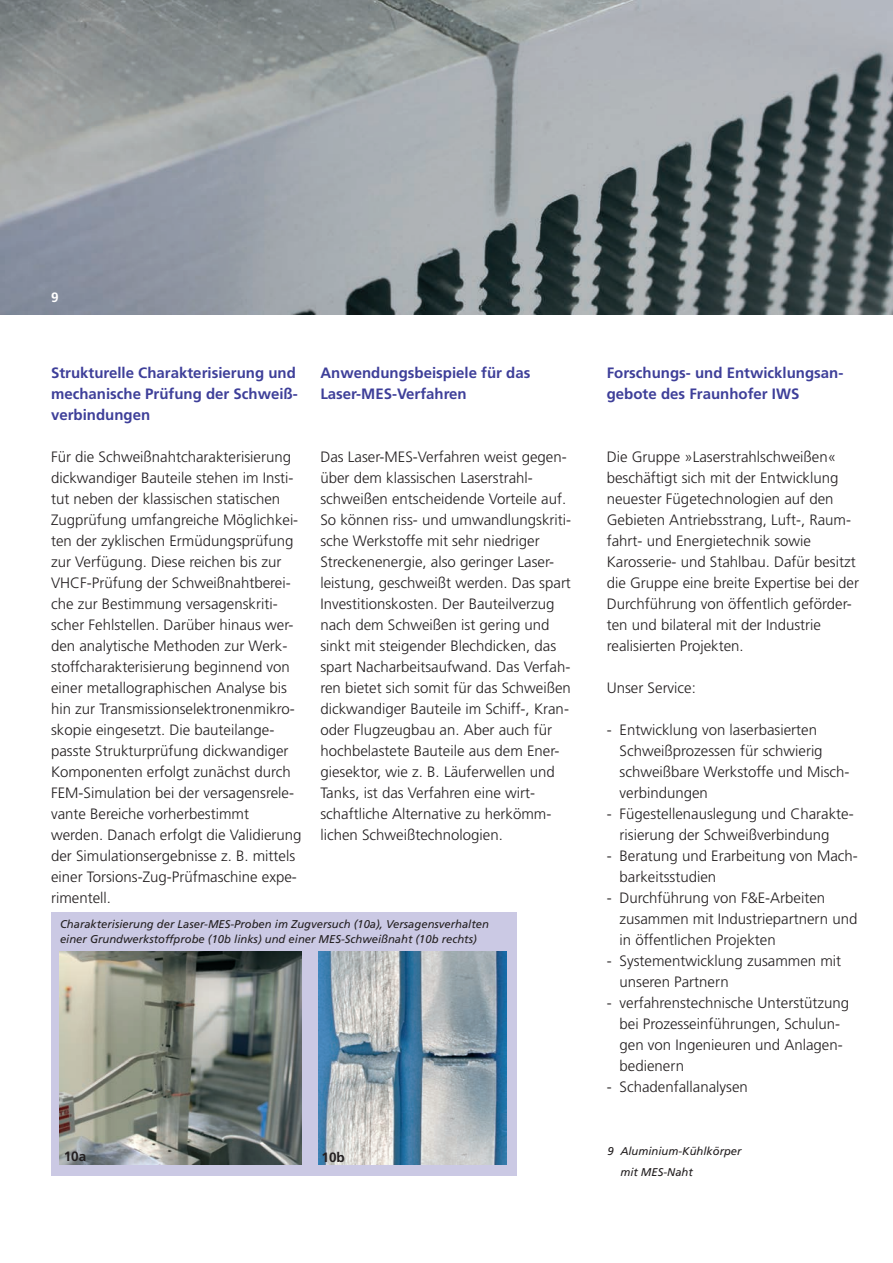
<style>
.page{position:relative;width:893px;height:1263px;background:#fff}
.page>*{position:absolute;margin:0;border:0;box-sizing:border-box;transform-origin:0 0}
.t1{font:300 15px/21px "Frutiger LT Com";color:#231f20}
.t2{font:700 15px/21px "Frutiger LT Com";color:#3e3f99}
.t3{font:700 13.5px "Frutiger LT Com";color:#231f20}
.t4{font:700 13.5px "Frutiger LT Com";color:#fff}
.t5{font:italic 11.25px/21px "Frutiger LT Com";color:#231f20}
</style>
<div class="page">
<img style="left:0;top:0;width:893px;height:314px">
<div style="left:51px;top:913px;width:465px;height:263px;background:#cbc9e4"></div>
<img style="left:60px;top:952px;width:242px;height:212px">
<img style="left:319px;top:952px;width:187px;height:212px">
<p class="t4" style="left:51px;top:289px;width:9px">9</p>
<p class="t2" style="left:51px;top:363px;width:248px">Strukturelle Charakterisierung und mechanische Prüfung der Schweiß&shy;verbindungen</p>
<p class="t1" style="left:51px;top:447px;width:252px">Für die Schweißnahtcharakterisierung dickwandiger Bauteile stehen im Insti&shy;tut neben der klassischen statischen Zugprüfung umfangreiche Möglichkei&shy;ten der zyklischen Ermüdungsprüfung zur Verfügung. Diese reichen bis zur VHCF-Prüfung der Schweißnahtberei&shy;che zur Bestimmung versagenskriti&shy;scher Fehlstellen. Darüber hinaus wer&shy;den analytische Methoden zur Werk&shy;stoffcharakterisierung beginnend von einer metallographischen Analyse bis hin zur Transmissionselektronenmikro&shy;skopie eingesetzt. Die bauteilange&shy;passte Strukturprüfung dickwandiger Komponenten erfolgt zunächst durch FEM-Simulation bei der versagensrele&shy;vante Bereiche vorherbestimmt werden. Danach erfolgt die Validierung der Simulationsergebnisse z. B. mittels einer Torsions-Zug-Prüfmaschine expe&shy;rimentell.</p>
<p class="t2" style="left:320px;top:363px;width:212px">Anwendungsbeispiele für das<br>Laser-MES-Verfahren</p>
<p class="t1" style="left:320px;top:447px;width:252px">Das Laser-MES-Verfahren weist gegen&shy;über dem klassischen Laserstrahl&shy;schweißen entscheidende Vorteile auf.<br>So können riss- und umwandlungskriti&shy;sche Werkstoffe mit sehr niedriger Streckenenergie, also geringer Laser&shy;leistung, geschweißt werden. Das spart Investitionskosten. Der Bauteilverzug nach dem Schweißen ist gering und sinkt mit steigender Blechdicken, das spart Nacharbeitsaufwand. Das Verfah&shy;ren bietet sich somit für das Schweißen dickwandiger Bauteile im Schiff-, Kran&shy;oder Flugzeugbau an. Aber auch für hochbelastete Bauteile aus dem Ener&shy;giesektor, wie z. B. Läuferwellen und Tanks, ist das Verfahren eine wirt&shy;schaftliche Alternative zu herkömm&shy;lichen Schweißtechnologien.</p>
<p class="t5" style="left:60px;top:917px;width:430px;line-height:15px">Charakterisierung der Laser-MES-Proben im Zugversuch (10a), Versagensverhalten einer Grundwerkstoffprobe (10b links) und einer MES-Schweißnaht (10b rechts)</p>
<p class="t3" style="left:64px;top:1148px;width:24px">10a</p>
<p class="t3" style="left:322px;top:1149px;width:25px">10b</p>
<p class="t2" style="left:607px;top:363px;width:238px">Forschungs- und Entwicklungsan&shy;gebote des Fraunhofer IWS</p>
<p class="t1" style="left:607px;top:447px;width:254px">Die Gruppe »Laserstrahlschweißen« beschäftigt sich mit der Entwicklung neuester Fügetechnologien auf den Gebieten Antriebsstrang, Luft-, Raum&shy;fahrt- und Energietechnik sowie Karosserie- und Stahlbau. Dafür besitzt die Gruppe eine breite Expertise bei der Durchführung von öffentlich geförder&shy;ten und bilateral mit der Industrie realisierten Projekten.</p>
<p class="t1" style="left:607px;top:678px;width:91px">Unser Service:</p>
<p class="t1" style="left:620px;top:720px;width:232px;text-indent:-13px">- Entwicklung von laserbasierten<br>Schweißprozessen für schwierig schweißbare Werkstoffe und Misch&shy;verbindungen</p>
<p class="t1" style="left:620px;top:804px;width:236px;text-indent:-13px">- Fügestellenauslegung und Charakte&shy;risierung der Schweißverbindung</p>
<p class="t1" style="left:620px;top:846px;width:240px;text-indent:-13px">- Beratung und Erarbeitung von Mach&shy;barkeitsstudien</p>
<p class="t1" style="left:620px;top:888px;width:239px;text-indent:-13px">- Durchführung von F&amp;E-Arbeiten zusammen mit Industriepartnern und in öffentlichen Projekten</p>
<p class="t1" style="left:620px;top:951px;width:223px;text-indent:-13px">- Systementwicklung zusammen mit unseren Partnern</p>
<p class="t1" style="left:620px;top:993px;width:231px;text-indent:-13px">- verfahrenstechnische Unterstützung bei Prozesseinführungen, Schulun&shy;gen von Ingenieuren und Anlagen&shy;bedienern</p>
<p class="t1" style="left:607px;top:1077px;width:143px">- Schadenfallanalysen</p>
<p class="t5" style="left:620px;top:1141px;width:123px;text-indent:-13px">9 Aluminium-Kühlkörper mit MES-Naht</p>
</div>
